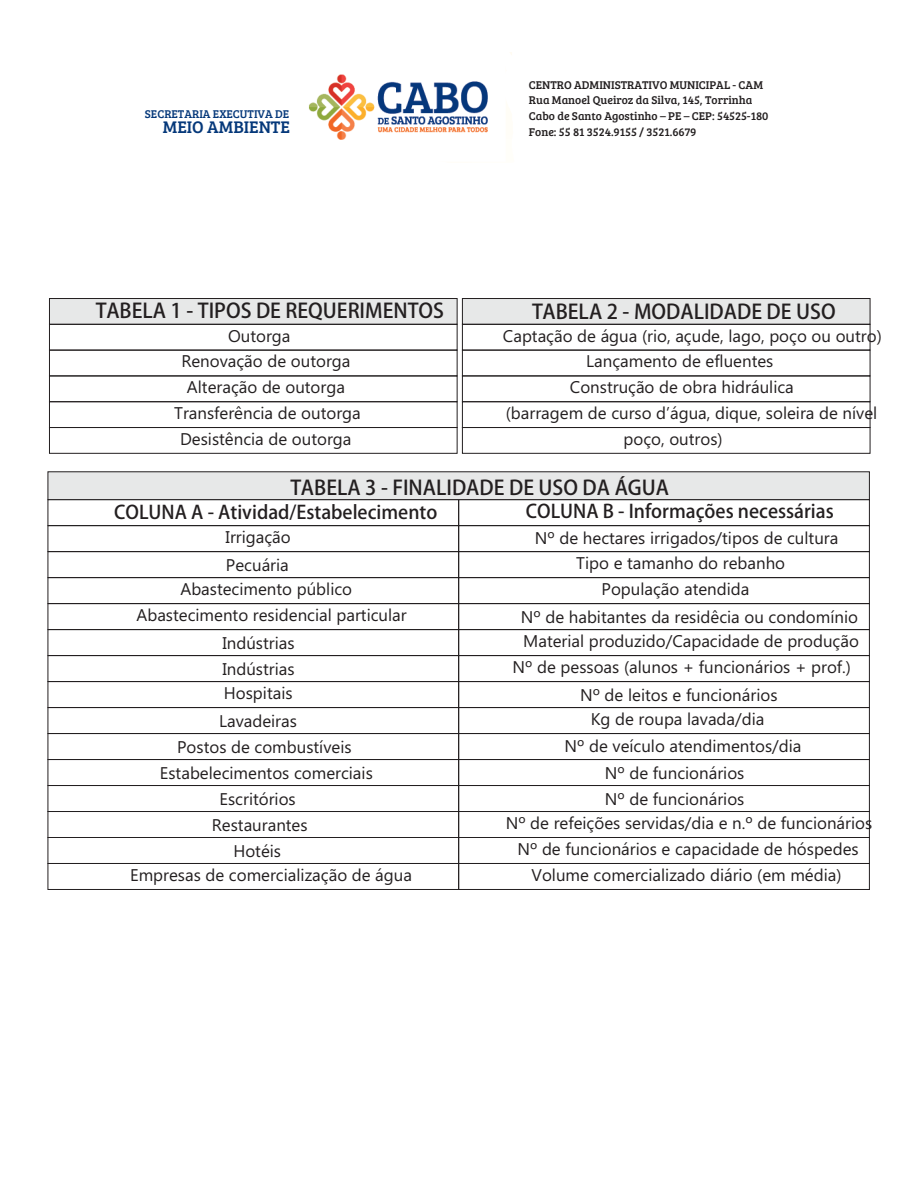
<style>
.page{position:relative;width:918px;height:1188px;background:#fff}
.page>*{position:absolute;margin:0;border:0;box-sizing:border-box;transform-origin:0 0}
.t1{font:500 20.1px "Koz Go Pro";color:#231f20}
.t2{font:500 18.6px "Koz Go Pro";color:#231f20}
.t3{font:17.4px "Bree Serif";color:#05387a}
.t4{font:16.95px/25.2px "Ebrima";color:#231f20}
.t5{font:11.55px/15.8px "Bree Serif";color:#231f20}
.t6{font:11.55px "Bree Serif";color:#05387a}
</style>
<div class="page">
<div style="left:49px;top:350px;width:408px;height:26px;border:1px solid #231f20"></div>
<div style="left:49px;top:376px;width:408px;height:26px;border:1px solid #231f20"></div>
<div style="left:49px;top:427px;width:408px;height:26px;border:1px solid #231f20"></div>
<svg style="left:49px;top:298px;width:821px;height:27px;background:#d8d9d9"></svg>
<div style="left:462px;top:324px;width:408px;height:26px;border:1px solid #231f20"></div>
<div style="left:462px;top:350px;width:408px;height:26px;border:1px solid #231f20"></div>
<div style="left:462px;top:376px;width:408px;height:26px;border:1px solid #231f20"></div>
<div style="left:462px;top:427px;width:408px;height:26px;border:1px solid #231f20"></div>
<div style="left:48px;top:525px;width:411px;height:27px;border:1px solid #231f20"></div>
<div style="left:48px;top:551px;width:411px;height:27px;border:1px solid #231f20"></div>
<div style="left:48px;top:577px;width:411px;height:27px;border:1px solid #231f20"></div>
<div style="left:48px;top:603px;width:411px;height:27px;border:1px solid #231f20"></div>
<div style="left:48px;top:629px;width:411px;height:27px;border:1px solid #231f20"></div>
<div style="left:48px;top:655px;width:411px;height:27px;border:1px solid #231f20"></div>
<div style="left:48px;top:681px;width:411px;height:27px;border:1px solid #231f20"></div>
<div style="left:48px;top:707px;width:411px;height:27px;border:1px solid #231f20"></div>
<div style="left:48px;top:733px;width:411px;height:27px;border:1px solid #231f20"></div>
<div style="left:48px;top:759px;width:411px;height:27px;border:1px solid #231f20"></div>
<div style="left:48px;top:785px;width:411px;height:27px;border:1px solid #231f20"></div>
<div style="left:48px;top:811px;width:411px;height:27px;border:1px solid #231f20"></div>
<div style="left:48px;top:837px;width:411px;height:27px;border:1px solid #231f20"></div>
<div style="left:48px;top:863px;width:411px;height:27px;border:1px solid #231f20"></div>
<div style="left:459px;top:525px;width:411px;height:27px;border:1px solid #231f20"></div>
<div style="left:459px;top:551px;width:411px;height:27px;border:1px solid #231f20"></div>
<div style="left:459px;top:577px;width:411px;height:27px;border:1px solid #231f20"></div>
<div style="left:459px;top:603px;width:411px;height:27px;border:1px solid #231f20"></div>
<div style="left:459px;top:629px;width:411px;height:27px;border:1px solid #231f20"></div>
<div style="left:459px;top:655px;width:411px;height:27px;border:1px solid #231f20"></div>
<div style="left:459px;top:681px;width:411px;height:27px;border:1px solid #231f20"></div>
<div style="left:459px;top:707px;width:411px;height:27px;border:1px solid #231f20"></div>
<div style="left:459px;top:733px;width:411px;height:27px;border:1px solid #231f20"></div>
<div style="left:459px;top:759px;width:411px;height:27px;border:1px solid #231f20"></div>
<div style="left:459px;top:785px;width:411px;height:27px;border:1px solid #231f20"></div>
<div style="left:459px;top:811px;width:411px;height:27px;border:1px solid #231f20"></div>
<div style="left:459px;top:837px;width:411px;height:27px;border:1px solid #231f20"></div>
<div style="left:459px;top:863px;width:411px;height:27px;border:1px solid #231f20"></div>
<svg style="left:48px;top:471px;width:822px;height:29px;background:#d9dada"></svg>
<img style="left:309px;top:52px;width:203px;height:88px">
<p class="t6" style="left:145px;top:105px;width:146px">SECRETARIA EXECUTIVA DE</p>
<p class="t3" style="left:163px;top:114px;width:129px">MEIO AMBIENTE</p>
<p class="t5" style="left:529px;top:76px;width:241px">CENTRO ADMINISTRATIVO MUNICIPAL - CAM Rua Manoel Queiroz da Silva, 145, Torrinha Cabo de Santo Agostinho – PE – CEP: 54525-180<br>Fone: 55 81 3524.9155 / 3521.6679</p>
<p class="t1" style="left:96px;top:301px;width:350px">TABELA 1 - TIPOS DE REQUERIMENTOS</p>
<p class="t1" style="left:532px;top:301px;width:305px">TABELA 2 - MODALIDADE DE USO</p>
<p class="t4" style="left:228px;top:325px;width:64px">Outorga</p>
<p class="t4" style="left:181px;top:350px;width:171px">Renovação de outorga</p>
<p class="t4" style="left:187px;top:376px;width:160px">Alteração de outorga</p>
<p class="t4" style="left:174px;top:402px;width:188px">Transferência de outorga</p>
<p class="t4" style="left:180px;top:428px;width:173px">Desistência de outorga</p>
<p class="t4" style="left:503px;top:325px;width:380px">Captação de água (rio, açude, lago, poço ou outro)</p>
<p class="t4" style="left:586px;top:350px;width:189px">Lançamento de efluentes</p>
<p class="t4" style="left:570px;top:376px;width:225px">Construção de obra hidráulica</p>
<p class="t4" style="left:506px;top:402px;width:373px">(barragem de curso d’água, dique, soleira de nível</p>
<p class="t4" style="left:623px;top:428px;width:101px">poço, outros)</p>
<p class="t1" style="left:290px;top:477px;width:380px">TABELA 3 - FINALIDADE DE USO DA ÁGUA</p>
<p class="t2" style="left:114px;top:503px;width:325px">COLUNA A - Atividad/Estabelecimento</p>
<p class="t4" style="left:226px;top:525px;width:67px;line-height:27.9px">Irrigação<br>Pecuária</p>
<p class="t4" style="left:137px;top:578px;width:272px;line-height:26px;text-indent:44px">Abastecimento público<br>Abastecimento residencial particular</p>
<p class="t4" style="left:222px;top:632px;width:74px;text-align:justify">Indústrias Indústrias Hospitais</p>
<p class="t4" style="left:219px;top:710px;width:79px">Lavadeiras</p>
<p class="t4" style="left:177px;top:736px;width:176px">Postos de combustíveis</p>
<p class="t4" style="left:160px;top:762px;width:214px">Estabelecimentos comerciais</p>
<p class="t4" style="left:220px;top:788px;width:78px">Escritórios</p>
<p class="t4" style="left:212px;top:814px;width:97px">Restaurantes</p>
<p class="t4" style="left:233px;top:840px;width:49px">Hotéis</p>
<p class="t4" style="left:130px;top:864px;width:283px">Empresas de comercialização de água</p>
<p class="t2" style="left:526px;top:501px;width:309px">COLUNA B - Informações necessárias</p>
<p class="t4" style="left:535px;top:527px;width:305px">Nº de hectares irrigados/tipos de cultura</p>
<p class="t4" style="left:576px;top:552px;width:210px">Tipo e tamanho do rebanho</p>
<p class="t4" style="left:602px;top:578px;width:149px">População atendida</p>
<p class="t4" style="left:521px;top:606px;width:340px;line-height:24.2px">Nº de habitantes da residêcia ou condomínio<br>Material produzido/Capacidade de produção</p>
<p class="t4" style="left:513px;top:655px;width:340px;line-height:27.8px;text-align:center">Nº de pessoas (alunos + funcionários + prof.)<br>Nº de leitos e funcionários</p>
<p class="t4" style="left:591px;top:708px;width:175px">Kg de roupa lavada/dia</p>
<p class="t4" style="left:565px;top:735px;width:238px">Nº de veículo atendimentos/dia</p>
<p class="t4" style="left:605px;top:762px;width:141px">Nº de funcionários</p>
<p class="t4" style="left:605px;top:788px;width:141px">Nº de funcionários</p>
<p class="t4" style="left:506px;top:812px;width:368px">Nº de refeições servidas/dia e n.º de funcionários</p>
<p class="t4" style="left:532px;top:864px;width:312px">Volume comercializado diário (em média)</p>
<p class="t4" style="left:517px;top:838px;width:343px">Nº de funcionários e capacidade de hóspedes</p>
</div>
